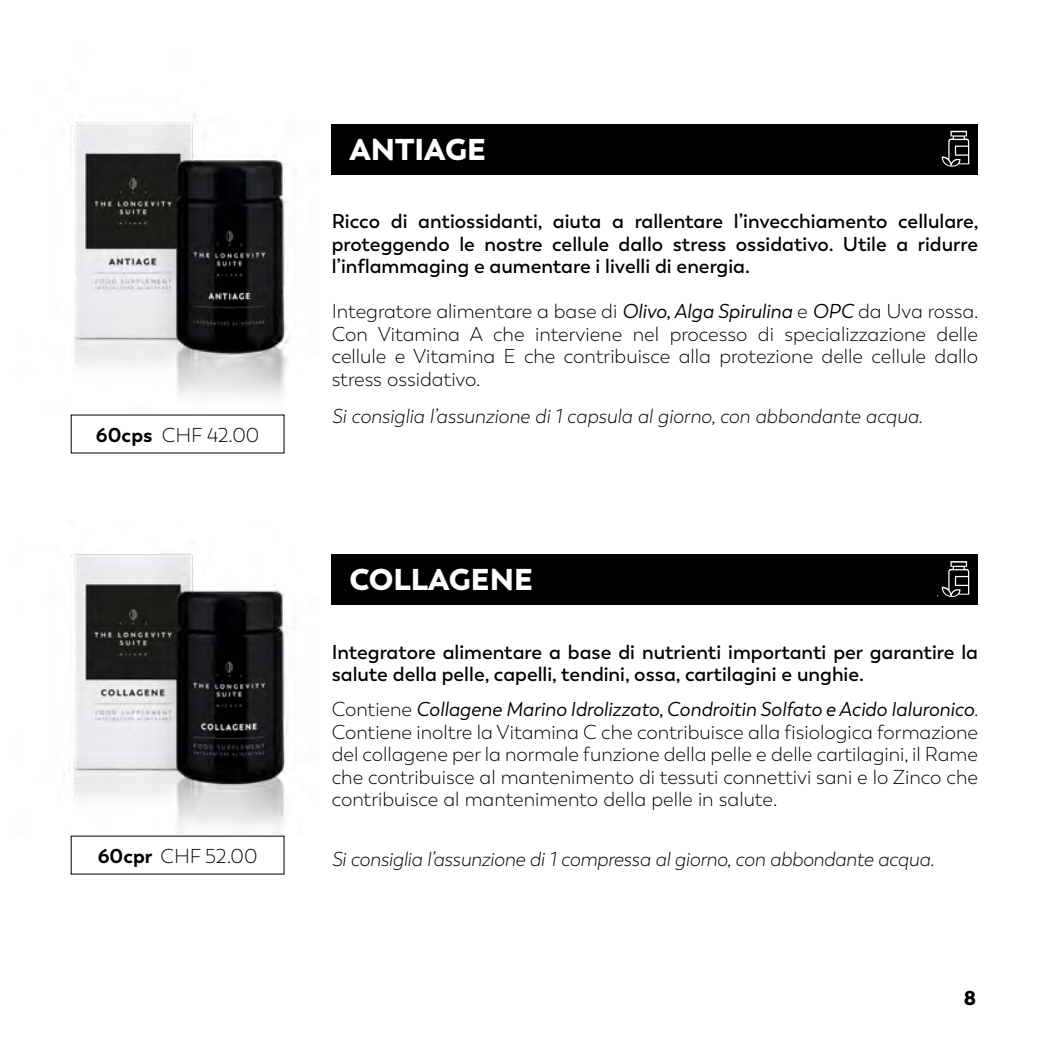
<style>
.page{position:relative;width:1049px;height:1049px;background:#fff}
.page>*{position:absolute;margin:0;border:0;box-sizing:border-box;transform-origin:0 0}
.t1{font:900 30px "Trenda";color:#fff}
.t2{font:300 20px/22.5px "Trenda";color:#000;text-align:justify}
.t3{font:600 20px/22.5px "Trenda";color:#000;text-align:justify}
.t4{font:italic 300 20px "Trenda";letter-spacing:-.01em;color:#000}
.t5{font:900 20px "Trenda";color:#000}
.s1{font-weight:700}
.s2{font-weight:400;font-style:italic}
</style>
<div class="page">
<div style="left:332px;top:124px;width:646px;height:50px;background:#000"></div>
<div style="left:332px;top:554px;width:646px;height:50px;background:#000"></div>
<svg style="left:942px;top:131px;width:27px;height:36px"></svg>
<svg style="left:942px;top:561px;width:27px;height:36px"></svg>
<img style="left:70px;top:113px;width:309px;height:302px">
<img style="left:69px;top:553px;width:310px;height:283px">
<p class="t2" style="left:96px;top:424px;width:165px"><span class="s1">60cps</span> CHF 42.00</p>
<p class="t2" style="left:98px;top:845px;width:161px"><span class="s1">60cpr</span> CHF 52.00</p>
<p class="t1" style="left:349px;top:130px;width:138px">ANTIAGE</p>
<p class="t3" style="left:332px;top:210px;width:648px">Ricco di antiossidanti, aiuta a rallentare l’invecchiamento cellulare, proteggendo le nostre cellule dallo stress ossidativo. Utile a ridurre l’inflammaging e aumentare i livelli di energia.</p>
<p class="t2" style="left:332px;top:300px;width:648px">Integratore alimentare a base di <span class="s2">Olivo, Alga Spirulina</span> e <span class="s2">OPC</span> da Uva rossa.<br>Con Vitamina A che interviene nel processo di specializzazione delle cellule e Vitamina E che contribuisce alla protezione delle cellule dallo stress ossidativo.</p>
<p class="t4" style="left:332px;top:405px;width:593px">Si consiglia l’assunzione di 1 capsula al giorno, con abbondante acqua.</p>
<p class="t1" style="left:349px;top:560px;width:185px">COLLAGENE</p>
<p class="t3" style="left:332px;top:641px;width:648px">Integratore alimentare a base di nutrienti importanti per garantire la salute della pelle, capelli, tendini, ossa, cartilagini e unghie.</p>
<p class="t2" style="left:332px;top:698px;width:648px">Contiene <span class="s2">Collagene Marino Idrolizzato, Condroitin Solfato e Acido Ialuronico</span>.<br>Contiene inoltre la Vitamina C che contribuisce alla fisiologica formazione del collagene per la normale funzione della pelle e delle cartilagini, il Rame che contribuisce al mantenimento di tessuti connettivi sani e lo Zinco che contribuisce al mantenimento della pelle in salute.</p>
<p class="t4" style="left:332px;top:848px;width:604px">Si consiglia l’assunzione di 1 compressa al giorno, con abbondante acqua.</p>
<p class="t5" style="left:964px;top:985px;width:14px">8</p>
</div>
